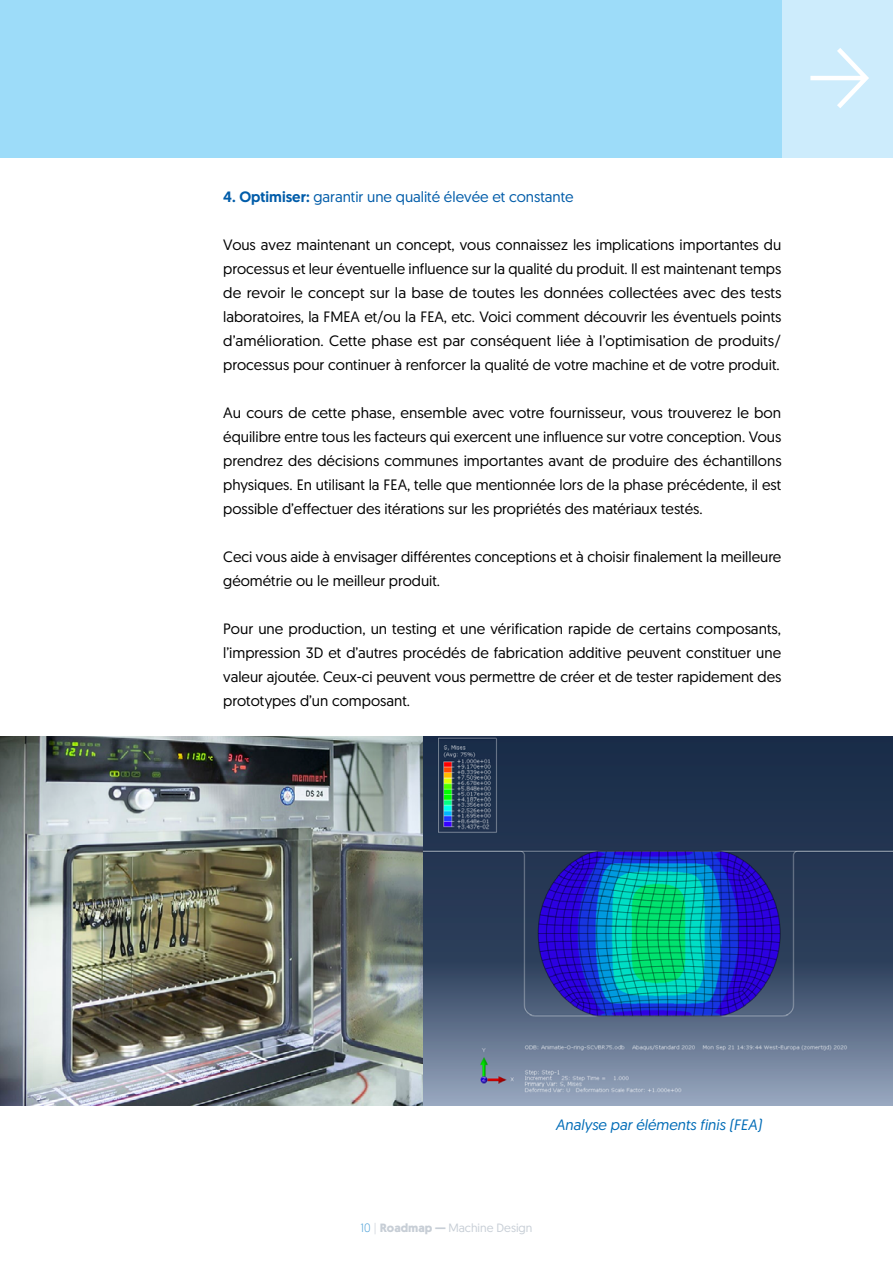
<style>
.page{position:relative;width:893px;height:1263px;background:#fff}
.page>*{position:absolute;margin:0;border:0;box-sizing:border-box;transform-origin:0 0}
.t1{font:15px/24px "Geomanist";color:#000;text-align:justify}
.t2{font:15px "Geomanist";color:#005ca9}
.t3{font:italic 15px "Geomanist";color:#006cb7}
.t4{font:12px "Geomanist";color:#c7ced6}
.s1{font-weight:500}
.s2{font-weight:300;color:#469dd6}
.s3{font-weight:300}
.s4{font-weight:700}
</style>
<div class="page">
<div style="left:781px;top:0;width:112px;height:158px;background:#cdecfc"></div>
<div style="left:0;top:0;width:781px;height:158px;background:#9ddcf9"></div>
<svg style="left:810px;top:48px;width:59px;height:60px"></svg>
<img style="left:0;top:736px;width:893px;height:369px">
<p class="t2" style="left:223px;top:187px;width:352px"><span class="s1">4. Optimiser:</span> garantir une qualité élevée et constante</p>
<p class="t1" style="left:223px;top:232px;width:560px">Vous avez maintenant un concept, vous connaissez les implications importantes du processus et leur éventuelle influence sur la qualité du produit. Il est maintenant temps de revoir le concept sur la base de toutes les données collectées avec des tests laboratoires, la FMEA et/ou la FEA, etc. Voici comment découvrir les éventuels points d’amélioration. Cette phase est par conséquent liée à l’optimisation de produits/ processus pour continuer à renforcer la qualité de votre machine et de votre produit.</p>
<p class="t1" style="left:223px;top:400px;width:560px">Au cours de cette phase, ensemble avec votre fournisseur, vous trouverez le bon équilibre entre tous les facteurs qui exercent une influence sur votre conception. Vous prendrez des décisions communes importantes avant de produire des échantillons physiques. En utilisant la FEA, telle que mentionnée lors de la phase précédente, il est possible d’effectuer des itérations sur les propriétés des matériaux testés.</p>
<p class="t1" style="left:223px;top:544px;width:560px">Ceci vous aide à envisager différentes conceptions et à choisir finalement la meilleure géométrie ou le meilleur produit.</p>
<p class="t1" style="left:223px;top:616px;width:560px">Pour une production, un testing et une vérification rapide de certains composants, l’impression 3D et d’autres procédés de fabrication additive peuvent constituer une valeur ajoutée. Ceux-ci peuvent vous permettre de créer et de tester rapidement des prototypes d’un composant.</p>
<p class="t3" style="left:555px;top:1115px;width:208px">Analyse par éléments finis (FEA)</p>
<p class="t4" style="left:360px;top:1220px;width:174px"><span class="s2">10</span> <span class="s3">|</span> <span class="s4">Roadmap —</span> Machine Design</p>
</div>
